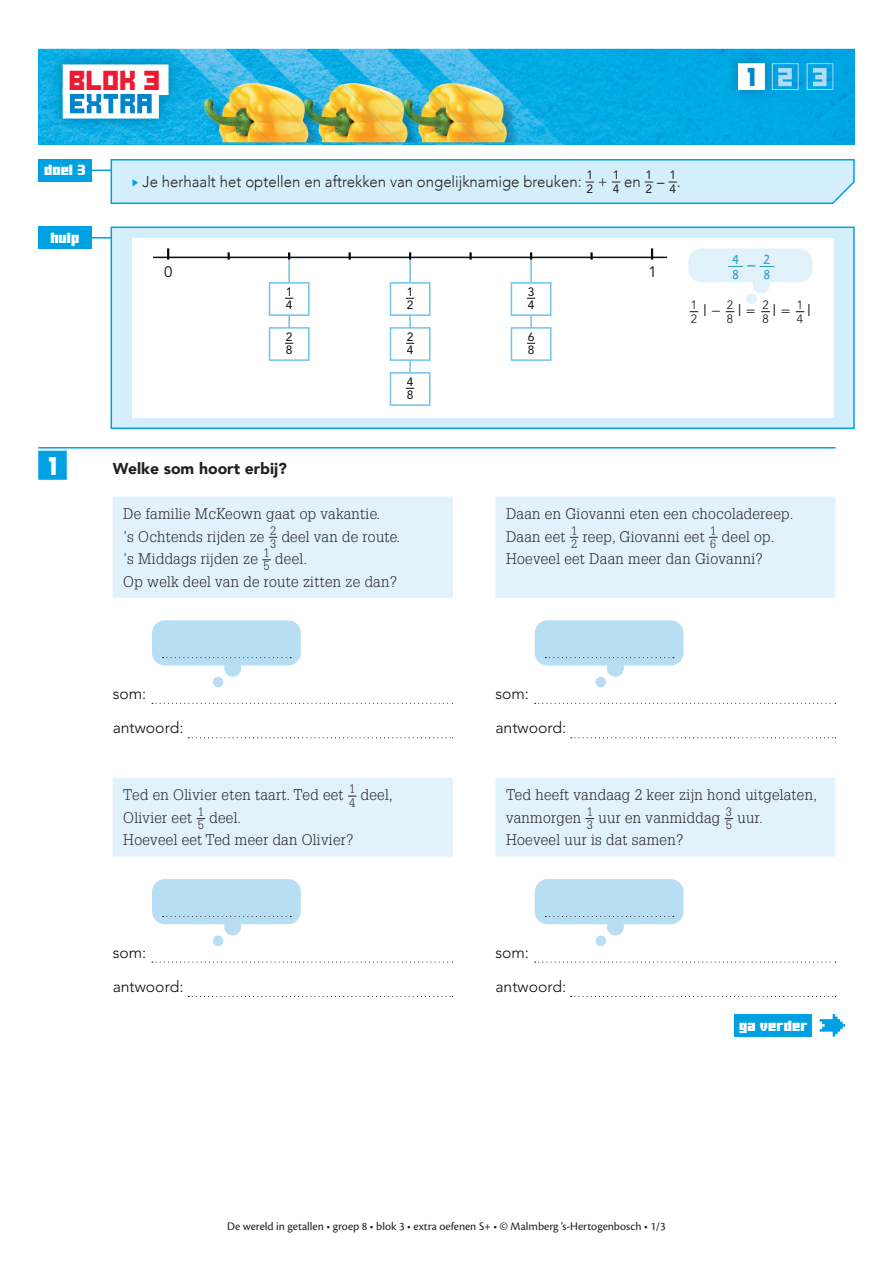
<style>
.page{position:relative;width:893px;height:1263px;background:#fff}
.page>*{position:absolute;margin:0;border:0;box-sizing:border-box;transform-origin:0 0}
.t1{font:21px "Duper Pro";color:#2f9ec4}
.t2{font:19.2px "Ode to Idle Gaming";color:#ed1a33}
.t3{font:18.15px "Ode to Idle Gaming";color:#0084ca}
.t4{font:18px "Ode to Idle Gaming";color:#fff}
.t5{font:300 15.75px "Avenir";color:#231f20;scale:.95 1}
.t6{font:300 15.75px/33.8px "Avenir LT Std";color:#090b0d}
.t7{font:900 15.75px "Avenir";color:#231f20}
.t8{font:300 15px/22.5px "Glypha LT Std";letter-spacing:.02em;color:#231f20}
.t9{font:15px/14.9px "Duper Pro";color:#2f9ec4}
.t10{font:15px "Avenir LT Std";color:#090b0d}
.t11{font:12px "Cronos Pro";color:#231f20}
.t12{font:12px/13.6px "Avenir LT Std";color:#090b0d}
.t13{font:12px/13.6px "Avenir LT Std";color:#231f20}
.t14{font:300 12px "Glypha LT Std";color:#231f20}
.t15{font:300 12px/13.6px "Avenir LT Std";color:#090b0d}
.t16{font:10.5px "Minercraftory";letter-spacing:.01em;color:#fff}
</style>
<div class="page">
<img style="left:49px;top:51px;width:21px;height:81px">
<div style="left:63px;top:64px;width:106px;height:31px;background:#fff"></div>
<div style="left:63px;top:88px;width:96px;height:31px;background:#fff"></div>
<svg style="left:820px;top:1014px;width:25px;height:23px"></svg>
<div style="left:734px;top:1014px;width:78px;height:23px;background:#00a1e3"></div>
<hr style="left:38px;top:447px;width:798px;height:1px;background:#00a1e3">
<div style="left:38px;top:451px;width:29px;height:29px;background:#00a1e3"></div>
<svg style="left:113px;top:497px;width:723px;height:360px"></svg>
<div style="left:224px;top:660px;width:17px;height:17px;background:#b8def4;border-radius:50%"></div>
<div style="left:213px;top:677px;width:10px;height:10px;background:#b8def4;border-radius:50%"></div>
<div style="left:152px;top:620px;width:149px;height:45px;background:#b8def4;border-radius:13px"></div>
<svg style="left:163px;top:657px;width:128px;height:1px"></svg>
<svg style="left:152px;top:703px;width:301px;height:1px"></svg>
<svg style="left:188px;top:737px;width:265px;height:1px"></svg>
<div style="left:607px;top:660px;width:17px;height:17px;background:#b8def4;border-radius:50%"></div>
<div style="left:595px;top:677px;width:11px;height:10px;background:#b8def4;border-radius:50%"></div>
<div style="left:535px;top:620px;width:149px;height:45px;background:#b8def4;border-radius:13px"></div>
<svg style="left:545px;top:657px;width:129px;height:1px"></svg>
<svg style="left:535px;top:703px;width:301px;height:1px"></svg>
<svg style="left:571px;top:737px;width:265px;height:1px"></svg>
<div style="left:224px;top:918px;width:17px;height:17px;background:#b8def4;border-radius:50%"></div>
<div style="left:213px;top:935px;width:10px;height:11px;background:#b8def4;border-radius:50%"></div>
<div style="left:152px;top:879px;width:149px;height:45px;background:#b8def4;border-radius:13px"></div>
<svg style="left:163px;top:916px;width:128px;height:1px"></svg>
<svg style="left:152px;top:962px;width:301px;height:1px"></svg>
<svg style="left:188px;top:996px;width:265px;height:1px"></svg>
<div style="left:607px;top:918px;width:17px;height:17px;background:#b8def4;border-radius:50%"></div>
<div style="left:595px;top:935px;width:11px;height:11px;background:#b8def4;border-radius:50%"></div>
<div style="left:535px;top:879px;width:149px;height:45px;background:#b8def4;border-radius:13px"></div>
<svg style="left:545px;top:916px;width:129px;height:1px"></svg>
<svg style="left:535px;top:962px;width:301px;height:1px"></svg>
<svg style="left:571px;top:996px;width:265px;height:1px"></svg>
<div style="left:38px;top:159px;width:53px;height:23px;background:#00a1e3"></div>
<div style="left:38px;top:227px;width:53px;height:22px;background:#00a1e3"></div>
<hr style="left:81px;top:237px;width:32px;height:2px;background:#00a1e3">
<div style="left:111px;top:227px;width:743px;height:201px;background:#d4effb"></div>
<div style="left:111px;top:227px;width:744px;height:202px;border:2px solid #00a1e3"></div>
<div style="left:132px;top:239px;width:701px;height:179px;background:#fff"></div>
<hr style="left:409px;top:350px;width:2px;height:22px;background:#6fc3ed">
<hr style="left:409px;top:305px;width:2px;height:22px;background:#6fc3ed">
<hr style="left:409px;top:260px;width:2px;height:22px;background:#6fc3ed">
<hr style="left:288px;top:305px;width:2px;height:22px;background:#6fc3ed">
<hr style="left:288px;top:260px;width:2px;height:22px;background:#6fc3ed">
<hr style="left:530px;top:305px;width:2px;height:22px;background:#6fc3ed">
<hr style="left:530px;top:260px;width:2px;height:22px;background:#6fc3ed">
<hr style="left:153px;top:257px;width:514px;height:1px;background:#090b0d">
<svg style="left:167px;top:248px;width:2px;height:12px"></svg>
<svg style="left:651px;top:248px;width:2px;height:12px"></svg>
<svg style="left:228px;top:252px;width:2px;height:8px"></svg>
<svg style="left:288px;top:252px;width:2px;height:8px"></svg>
<svg style="left:348px;top:252px;width:3px;height:8px"></svg>
<svg style="left:409px;top:252px;width:2px;height:8px"></svg>
<svg style="left:469px;top:252px;width:3px;height:8px"></svg>
<svg style="left:530px;top:252px;width:2px;height:8px"></svg>
<svg style="left:590px;top:252px;width:3px;height:8px"></svg>
<svg style="left:390px;top:372px;width:40px;height:34px"></svg>
<svg style="left:390px;top:327px;width:40px;height:34px"></svg>
<svg style="left:390px;top:282px;width:40px;height:34px"></svg>
<svg style="left:269px;top:327px;width:41px;height:34px"></svg>
<svg style="left:269px;top:282px;width:41px;height:34px"></svg>
<svg style="left:511px;top:327px;width:40px;height:34px"></svg>
<svg style="left:511px;top:282px;width:40px;height:34px"></svg>
<div style="left:753px;top:276px;width:17px;height:17px;background:#e0f1fa;border-radius:50%"></div>
<div style="left:746px;top:293px;width:11px;height:11px;background:#e0f1fa;border-radius:50%"></div>
<div style="left:688px;top:248px;width:124px;height:34px;background:#e0f1fa;border-radius:13px"></div>
<svg style="left:728px;top:266px;width:15px;height:1px"></svg>
<svg style="left:759px;top:266px;width:15px;height:1px"></svg>
<svg style="left:70px;top:48px;width:785px;height:156px;background:#7ccadb"></svg>
<p class="t2" style="left:70px;top:72px;width:93px">Blok 3</p>
<p class="t3" style="left:748px;top:69px;width:11px">1</p>
<p class="t16" style="left:44px;top:162px;width:43px">doel 3</p>
<p class="t16" style="left:50px;top:230px;width:31px">hulp</p>
<p class="t5" style="left:142px;top:172px;width:464px">Je herhaalt het optellen en aftrekken van ongelijknamige breuken:</p>
<p class="t13" style="left:586px;top:169px;width:23px">1<br>2 <sup>+</sup></p>
<p class="t13" style="left:613px;top:169px;width:8px">1</p>
<p class="t5" style="left:613px;top:172px;width:31px"><sub>4</sub> en</p>
<p class="t13" style="left:646px;top:169px;width:37px">1<br>2 <sup>–</sup> 4<sup>.</sup></p>
<p class="t13" style="left:669px;top:169px;width:8px">1</p>
<p class="t10" style="left:164px;top:263px;width:10px">0</p>
<p class="t10" style="left:648px;top:263px;width:10px">1</p>
<p class="t12" style="left:286px;top:285px;width:8px">1<br>4</p>
<p class="t12" style="left:286px;top:330px;width:8px">2<br>8</p>
<p class="t12" style="left:407px;top:285px;width:8px">1<br>2</p>
<p class="t12" style="left:407px;top:330px;width:8px">2<br>4</p>
<p class="t12" style="left:407px;top:375px;width:8px">4<br>8</p>
<p class="t12" style="left:528px;top:285px;width:8px">3<br>4</p>
<p class="t12" style="left:528px;top:330px;width:8px">6<br>8</p>
<p class="t9" style="left:732px;top:253px;width:8px">4<br>8</p>
<p class="t9" style="left:763px;top:253px;width:8px">2<br>8</p>
<h1 class="t1" style="left:747px;top:255px;width:11px">−</h1>
<p class="t15" style="left:691px;top:298px;width:8px">1<br>2</p>
<p class="t15" style="left:727px;top:298px;width:8px">2<br>8</p>
<p class="t15" style="left:763px;top:298px;width:8px">2<br>8</p>
<p class="t15" style="left:797px;top:298px;width:8px">1<br>4</p>
<p class="t6" style="left:703px;top:294px;width:110px">l − l = l = l</p>
<p class="t4" style="left:49px;top:458px;width:10px">1</p>
<p class="t7" style="left:113px;top:455px;width:176px">Welke som hoort erbij?</p>
<p class="t8" style="left:123px;top:503px;width:279px">De familie McKeown gaat op vakantie.<br>’s Ochtends rijden ze <sub>3</sub> deel van de route.</p>
<p class="t14" style="left:270px;top:524px;width:7px">2</p>
<p class="t8" style="left:123px;top:548px;width:185px">’s Middags rijden ze <sub>5</sub> deel.</p>
<p class="t14" style="left:264px;top:546px;width:7px">1</p>
<p class="t8" style="left:123px;top:570px;width:275px">Op welk deel van de route zitten ze dan?</p>
<p class="t8" style="left:506px;top:503px;width:289px">Daan en Giovanni eten een chocoladereep.<br>Daan eet <sub>2</sub> reep, Giovanni eet <sub>6</sub> deel op.</p>
<p class="t14" style="left:571px;top:524px;width:7px">1</p>
<p class="t14" style="left:710px;top:524px;width:7px">1</p>
<p class="t8" style="left:506px;top:548px;width:258px">Hoeveel eet Daan meer dan Giovanni?</p>
<p class="t6" style="left:113px;top:677px;width:72px">som: antwoord:</p>
<p class="t6" style="left:495px;top:677px;width:72px">som: antwoord:</p>
<p class="t14" style="left:349px;top:782px;width:7px">1</p>
<p class="t8" style="left:123px;top:784px;width:271px">Ted en Olivier eten taart. Ted eet <sub>4</sub> deel,</p>
<p class="t14" style="left:198px;top:805px;width:7px">1</p>
<p class="t8" style="left:123px;top:829px;width:232px">Hoeveel eet Ted meer dan Olivier?</p>
<p class="t8" style="left:123px;top:806px;width:120px">Olivier eet <sub>5</sub> deel.</p>
<p class="t8" style="left:506px;top:784px;width:313px">Ted heeft vandaag 2 keer zijn hond uitgelaten, vanmorgen <sub>3</sub> uur en vanmiddag <sub>5</sub> uur.</p>
<p class="t14" style="left:587px;top:805px;width:7px">1</p>
<p class="t14" style="left:726px;top:805px;width:7px">3</p>
<p class="t8" style="left:506px;top:829px;width:179px">Hoeveel uur is dat samen?</p>
<p class="t6" style="left:113px;top:936px;width:72px">som: antwoord:</p>
<p class="t6" style="left:495px;top:936px;width:72px">som: antwoord:</p>
<p class="t16" style="left:739px;top:1017px;width:70px">ga verder</p>
<p class="t11" style="left:227px;top:1219px;width:440px">De wereld in getallen • groep 8 • blok 3 • extra oefenen S+ • © Malmberg ’s-Hertogenbosch • 1/3</p>
</div>
